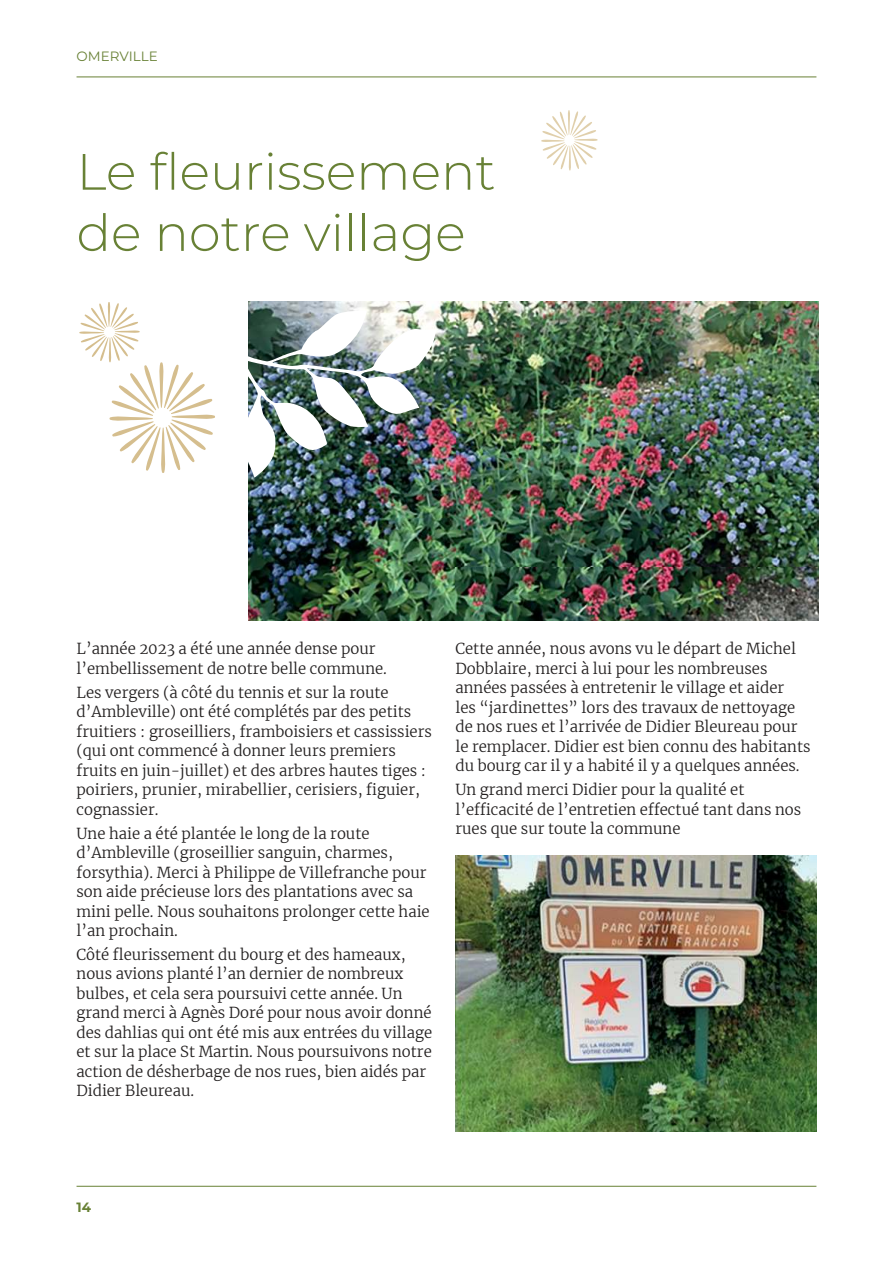
<style>
.page{position:relative;width:893px;height:1263px;background:#fff}
.page>*{position:absolute;margin:0;border:0;box-sizing:border-box;transform-origin:0 0}
.t1{font:300 51px/61.2px "Montserrat";color:#688135}
.t2{font:300 15px/19.5px "Merriweather";color:#221f1f}
.t3{font:13.5px "Montserrat";color:#688135}
.t4{font:700 13.5px "Montserrat";color:#688135}
</style>
<div class="page">
<hr style="left:77px;top:1186px;width:739px;height:1px;background:#688135">
<hr style="left:77px;top:77px;width:739px;height:1px;background:#688135">
<img style="left:455px;top:855px;width:361px;height:276px">
<img style="left:248px;top:302px;width:571px;height:319px">
<img style="left:248px;top:310px;width:189px;height:168px">
<svg style="left:541px;top:110px;width:57px;height:61px"></svg>
<svg style="left:79px;top:302px;width:136px;height:171px"></svg>
<p class="t3" style="left:77px;top:51px;width:83px">OMERVILLE</p>
<h1 class="t1" style="left:77px;top:146px;width:421px">Le fleurissement de notre village</h1>
<p class="t2" style="left:77px;top:639px;width:312px">L’année 2023 a été une année dense pour l’embellissement de notre belle commune.</p>
<p class="t2" style="left:77px;top:683px;width:357px">Les vergers (à côté du tennis et sur la route d’Ambleville) ont été complétés par des petits fruitiers : groseilliers, framboisiers et cassissiers (qui ont commencé à donner leurs premiers fruits en juin-juillet) et des arbres hautes tiges : poiriers, prunier, mirabellier, cerisiers, figuier, cognassier.</p>
<p class="t2" style="left:77px;top:823px;width:355px">Une haie a été plantée le long de la route d’Ambleville (groseillier sanguin, charmes, forsythia). Merci à Philippe de Villefranche pour son aide précieuse lors des plantations avec sa mini pelle. Nous souhaitons prolonger cette haie l’an prochain.</p>
<p class="t2" style="left:77px;top:944px;width:357px">Côté fleurissement du bourg et des hameaux, nous avions planté l’an dernier de nombreux bulbes, et cela sera poursuivi cette année. Un grand merci à Agnès Doré pour nous avoir donné des dahlias qui ont été mis aux entrées du village et sur la place St Martin. Nous poursuivons notre action de désherbage de nos rues, bien aidés par Didier Bleureau.</p>
<p class="t2" style="left:455px;top:639px;width:357px">Cette année, nous avons vu le départ de Michel Dobblaire, merci à lui pour les nombreuses années passées à entretenir le village et aider<br>les “jardinettes” lors des travaux de nettoyage de nos rues et l’arrivée de Didier Bleureau pour le remplacer. Didier est bien connu des habitants du bourg car il y a habité il y a quelques années.</p>
<p class="t2" style="left:455px;top:780px;width:347px">Un grand merci Didier pour la qualité et l’efficacité de l’entretien effectué tant dans nos rues que sur toute la commune</p>
<p class="t4" style="left:77px;top:1200px;width:16px">14</p>
</div>
